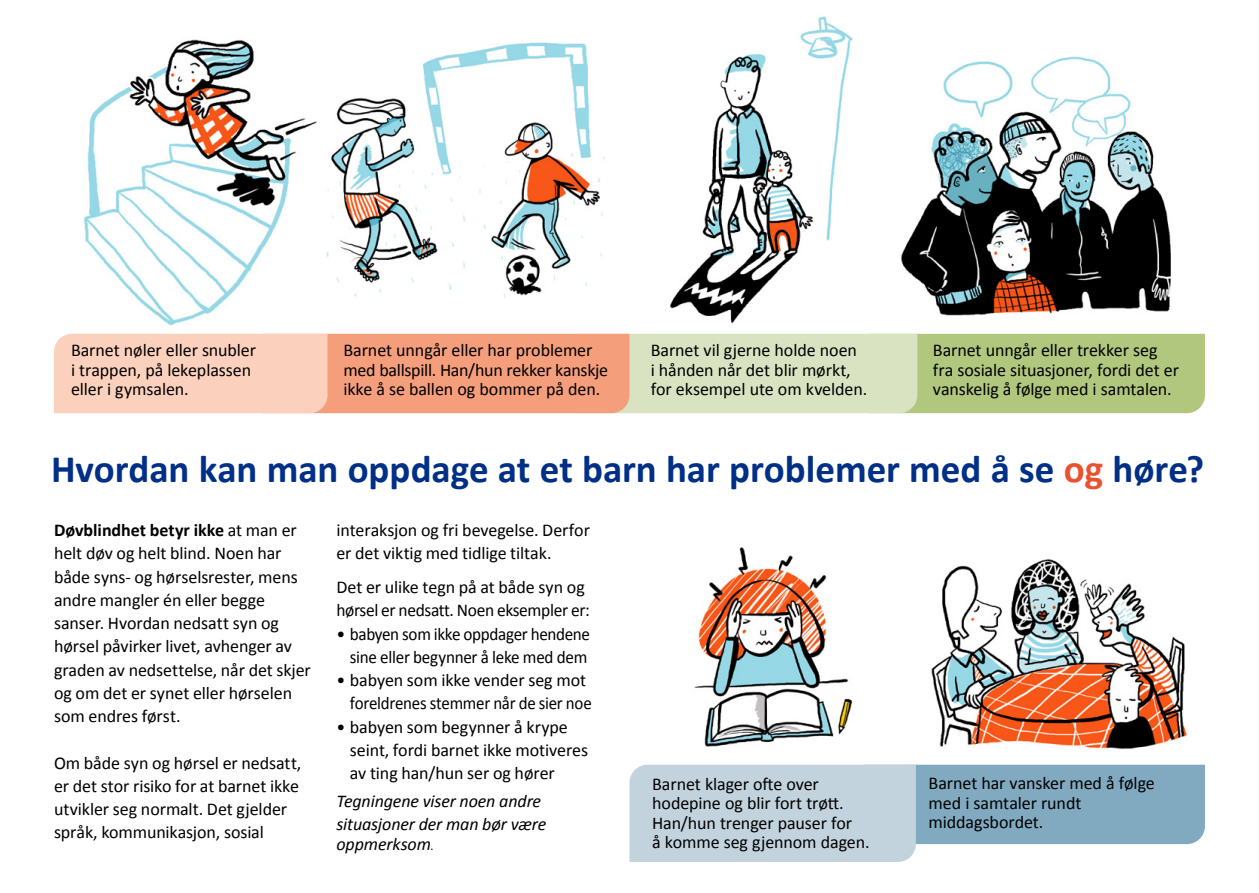
<style>
.page{position:relative;width:1259px;height:893px;background:#fff}
.page>*{position:absolute;margin:0;border:0;box-sizing:border-box;transform-origin:0 0}
.t1{font:700 39px "Calibri";color:#002f87}
.t2{font:18px/23.2px "Calibri";letter-spacing:-.005em;color:#000}
.t3{font:italic 18px/23.2px "Calibri";letter-spacing:-.005em;color:#000}
.s1{color:#ea512f}
.s2{font-weight:700}
.s3{font-weight:300;font-style:normal;font-size:15px}
</style>
<div class="page">
<img style="left:327px;top:42px;width:278px;height:257px">
<img style="left:71px;top:39px;width:248px;height:295px">
<img style="left:670px;top:16px;width:183px;height:307px">
<img style="left:694px;top:547px;width:158px;height:200px">
<img style="left:931px;top:558px;width:256px;height:191px">
<img style="left:901px;top:56px;width:270px;height:260px">
<svg style="left:629px;top:765px;width:576px;height:97px;background:#adc6d4"></svg>
<svg style="left:54px;top:334px;width:1151px;height:79px;background:#dec59d"></svg>
<p class="t2" style="left:343px;top:340px;width:266px;line-height:19.5px">Barnet unngår eller har problemer med ballspill. Han/hun rekker kanskje ikke å se ballen og bommer på den.</p>
<p class="t2" style="left:933px;top:340px;width:248px;line-height:19.5px">Barnet unngår eller trekker seg fra sosiale situasjoner, fordi det er vanskelig å følge med i samtalen.</p>
<p class="t2" style="left:71px;top:340px;width:187px;line-height:19.5px">Barnet nøler eller snubler i trappen, på lekeplassen eller i gymsalen.</p>
<p class="t2" style="left:651px;top:340px;width:218px;line-height:19.5px">Barnet vil gjerne holde noen<br>i hånden når det blir mørkt, for eksempel ute om kvelden.</p>
<h1 class="t1" style="left:51px;top:445px;width:1154px">Hvordan kan man oppdage at et barn har problemer med å se <span class="s1">og</span> høre?</h1>
<p class="t2" style="left:54px;top:518px;width:258px"><span class="s2">Døvblindhet betyr ikke</span> at man er helt døv og helt blind. Noen har både syns- og hørselsrester, mens andre mangler én eller begge sanser. Hvordan nedsatt syn og hørsel påvirker livet, avhenger av graden av nedsettelse, når det skjer og om det er synet eller hørselen som endres først.</p>
<p class="t2" style="left:54px;top:751px;width:249px">Om både syn og hørsel er nedsatt, er det stor risiko for at barnet ikke utvikler seg normalt. Det gjelder språk, kommunikasjon, sosial</p>
<p class="t2" style="left:336px;top:518px;width:255px">interaksjon og fri bevegelse. Derfor er det viktig med tidlige tiltak.</p>
<p class="t2" style="left:336px;top:575px;width:255px">Det er ulike tegn på at både syn og hørsel er nedsatt. Noen eksempler er:</p>
<p class="t2" style="left:336px;top:621px;width:255px;text-align:right">• babyen som ikke oppdager hendene sine eller begynner å leke med dem</p>
<p class="t2" style="left:350px;top:668px;width:243px;text-indent:-14px">• babyen som ikke vender seg mot foreldrenes stemmer når de sier noe</p>
<p class="t2" style="left:350px;top:714px;width:240px;text-indent:-14px">• babyen som begynner å krype seint, fordi barnet ikke motiveres av ting han/hun ser og hører</p>
<p class="t3" style="left:336px;top:788px;width:212px">Tegningene viser noen andre situasjoner der man bør være</p>
<p class="t3" style="left:336px;top:831px;width:99px">oppmerksom<span class="s3">.</span></p>
<p class="t2" style="left:652px;top:773px;width:219px;line-height:19.5px">Barnet klager ofte over hodepine og blir fort trøtt.<br>Han/hun trenger pauser for<br>å komme seg gjennom dagen.</p>
<p class="t2" style="left:928px;top:773px;width:228px;line-height:19.5px">Barnet har vansker med å følge med i samtaler rundt middagsbordet.</p>
</div>
